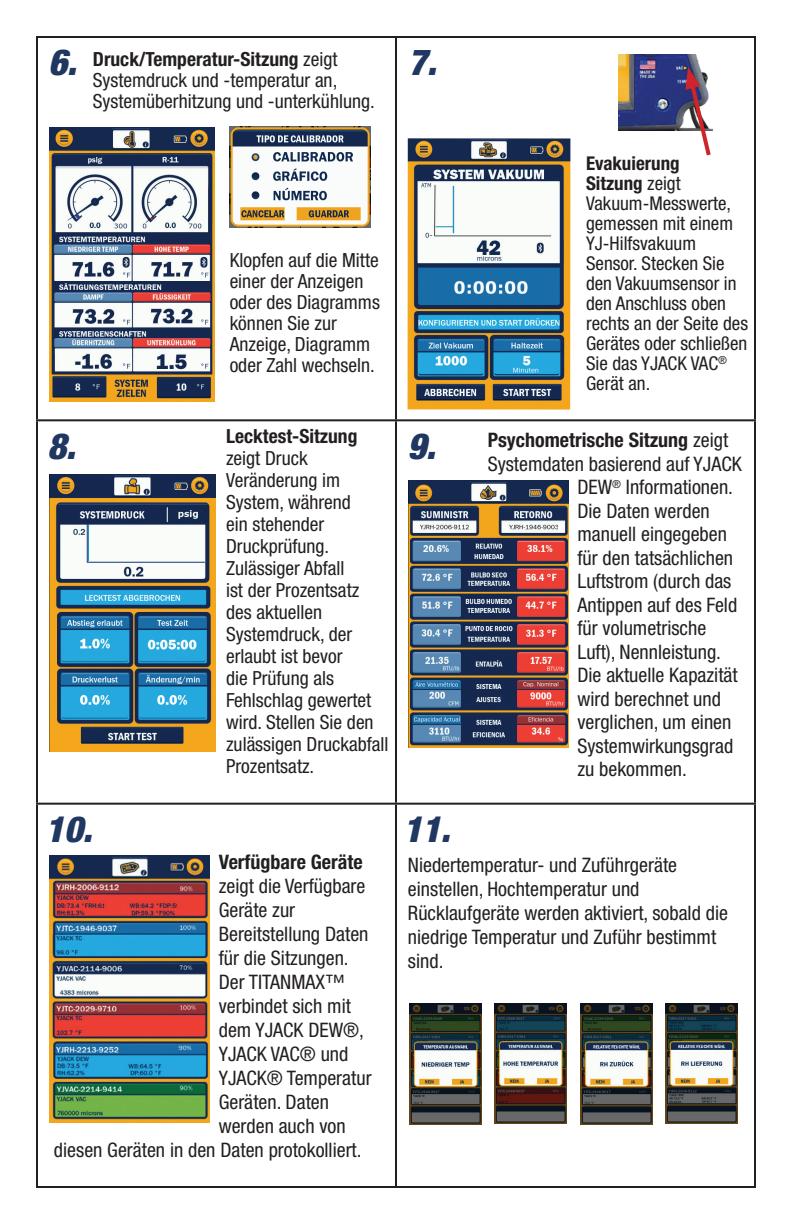
<style>
.page{position:relative;width:792px;height:1224px;background:#fff}
.page>*{position:absolute;margin:0;border:0;box-sizing:border-box;transform-origin:0 0}
.t1{font:italic 900 condensed 36px "Helvetica Neue LT Std";color:#1f3761}
.t2{font:condensed 20px/24px "Helvetica Neue LT Std";color:#231f20}
.t3{font:700 condensed 20px "Helvetica Neue LT Std";color:#231f20}
.t4{font:condensed 19.6px/22px "Helvetica Neue LT Std";color:#231f20}
.t5{font:700 condensed 19.6px "Helvetica Neue LT Std";color:#231f20}
.t6{font:condensed 19px/20px "Helvetica Neue LT Std";color:#231f20}
.s1{font-weight:700}
.s2{font-weight:400}
</style>
<div class="page">
<hr style="left:36px;top:36px;width:360px;height:2px;background:#231f20">
<hr style="left:36px;top:38px;width:2px;height:381px;background:#231f20">
<hr style="left:396px;top:36px;width:360px;height:2px;background:#231f20">
<hr style="left:395px;top:38px;width:2px;height:381px;background:#231f20">
<hr style="left:754px;top:38px;width:2px;height:381px;background:#231f20">
<hr style="left:36px;top:419px;width:360px;height:2px;background:#231f20">
<hr style="left:36px;top:421px;width:2px;height:382px;background:#231f20">
<hr style="left:396px;top:419px;width:360px;height:2px;background:#231f20">
<hr style="left:395px;top:421px;width:2px;height:382px;background:#231f20">
<hr style="left:754px;top:421px;width:2px;height:382px;background:#231f20">
<hr style="left:36px;top:803px;width:360px;height:2px;background:#231f20">
<hr style="left:36px;top:805px;width:2px;height:381px;background:#231f20">
<hr style="left:396px;top:803px;width:360px;height:2px;background:#231f20">
<hr style="left:395px;top:805px;width:2px;height:381px;background:#231f20">
<hr style="left:754px;top:805px;width:2px;height:381px;background:#231f20">
<hr style="left:36px;top:1186px;width:360px;height:2px;background:#231f20">
<hr style="left:396px;top:1186px;width:360px;height:2px;background:#231f20">
<img style="left:618px;top:54px;width:82px;height:77px">
<svg style="left:685px;top:67px;width:28px;height:89px"></svg>
<img style="left:50px;top:855px;width:160px;height:268px">
<img style="left:580px;top:1004px;width:73px;height:120px">
<img style="left:665px;top:1004px;width:72px;height:120px">
<img style="left:495px;top:1004px;width:72px;height:120px">
<img style="left:410px;top:1004px;width:72px;height:120px">
<img style="left:49px;top:474px;width:167px;height:277px">
<img style="left:230px;top:127px;width:141px;height:101px">
<img style="left:50px;top:127px;width:164px;height:275px">
<img style="left:408px;top:481px;width:160px;height:267px">
<img style="left:408px;top:138px;width:162px;height:272px">
<h1 class="t1" style="left:48px;top:40px;width:30px">6.</h1>
<h1 class="t1" style="left:408px;top:40px;width:30px">7.</h1>
<p class="t4" style="left:93px;top:48px;width:283px;line-height:21px"><span class="s1">Druck/Temperatur-Sitzung</span> zeigt<br>Systemdruck und -temperatur an,<br>Systemüberhitzung und -unterkühlung.</p>
<p class="t4" style="left:230px;top:250px;width:152px;line-height:21px">Klopfen auf die Mitte einer der Anzeigen oder des Diagramms können Sie zur<br>Anzeige, Diagramm oder Zahl wechseln.</p>
<p class="t5" style="left:226px;top:424px;width:133px">Lecktest-Sitzung</p>
<p class="t4" style="left:226px;top:447px;width:164px">zeigt Druck<br>Veränderung im<br>System, während<br>ein stehender<br>Druckprüfung.<br>Zulässiger Abfall<br>ist der Prozentsatz des aktuellen<br>Systemdruck, der erlaubt ist bevor<br>die Prüfung als<br>Fehlschlag gewertet wird. Stellen Sie den zulässigen Druckabfall<br>Prozentsatz.</p>
<h1 class="t1" style="left:48px;top:424px;width:30px">8.</h1>
<h1 class="t1" style="left:407px;top:424px;width:30px">9.</h1>
<h1 class="t1" style="left:46px;top:807px;width:48px">10.</h1>
<h1 class="t1" style="left:403px;top:807px;width:48px">11.</h1>
<p class="t6" style="left:586px;top:154px;width:164px"><span class="s1">Evakuierung<br>Sitzung</span> zeigt<br>Vakuum-Messwerte, gemessen mit einem<br>YJ-Hilfsvakuum<br>Sensor. Stecken Sie den Vakuumsensor in den Anschluss oben rechts an der Seite des<br>Gerätes oder schließen<br>Sie das YJACK VAC<sup>®<br></sup>Gerät an.</p>
<p class="t3" style="left:488px;top:428px;width:242px">Psychometrische Sitzung <span class="s2">zeigt</span></p>
<p class="t2" style="left:488px;top:452px;width:256px">Systemdaten basierend auf YJACK</p>
<p class="t2" style="left:577px;top:475px;width:157px">DEW<sup>®</sup> Informationen.</p>
<p class="t2" style="left:577px;top:499px;width:134px">Die Daten werden</p>
<p class="t2" style="left:577px;top:522px;width:151px">manuell eingegeben</p>
<p class="t2" style="left:577px;top:546px;width:157px">für den tatsächlichen</p>
<p class="t2" style="left:577px;top:569px;width:155px">Luftstrom (durch das</p>
<p class="t2" style="left:577px;top:593px;width:161px">Antippen auf des Feld</p>
<p class="t2" style="left:577px;top:616px;width:130px">für volumetrische</p>
<p class="t2" style="left:577px;top:640px;width:145px">Luft), Nennleistung.</p>
<p class="t2" style="left:577px;top:663px;width:162px">Die aktuelle Kapazität</p>
<p class="t2" style="left:577px;top:687px;width:145px">wird berechnet und</p>
<p class="t2" style="left:577px;top:710px;width:155px">verglichen, um einen</p>
<p class="t2" style="left:577px;top:734px;width:157px">Systemwirkungsgrad</p>
<p class="t2" style="left:577px;top:757px;width:111px">zu bekommen.</p>
<p class="t3" style="left:219px;top:850px;width:145px">Verfügbare Geräte</p>
<p class="t2" style="left:219px;top:874px;width:148px">zeigt die Verfügbare</p>
<p class="t2" style="left:219px;top:898px;width:78px">Geräte zur</p>
<p class="t2" style="left:219px;top:922px;width:151px">Bereitstellung Daten</p>
<p class="t2" style="left:219px;top:946px;width:131px">für die Sitzungen.</p>
<p class="t2" style="left:219px;top:970px;width:128px">Der TITANMAX™</p>
<p class="t2" style="left:219px;top:994px;width:134px">verbindet sich mit</p>
<p class="t2" style="left:219px;top:1018px;width:147px">dem YJACK DEW®,</p>
<p class="t2" style="left:219px;top:1042px;width:131px">YJACK VAC® und</p>
<p class="t2" style="left:219px;top:1066px;width:154px">YJACK® Temperatur</p>
<p class="t2" style="left:219px;top:1090px;width:112px">Geräten. Daten</p>
<p class="t2" style="left:219px;top:1114px;width:128px">werden auch von</p>
<p class="t2" style="left:54px;top:1138px;width:309px">diesen Geräten in den Daten protokolliert.</p>
<p class="t2" style="left:408px;top:853px;width:321px">Niedertemperatur- und Zuführgeräte einstellen, Hochtemperatur und<br>Rücklaufgeräte werden aktiviert, sobald die niedrige Temperatur und Zuführ bestimmt sind.</p>
</div>
